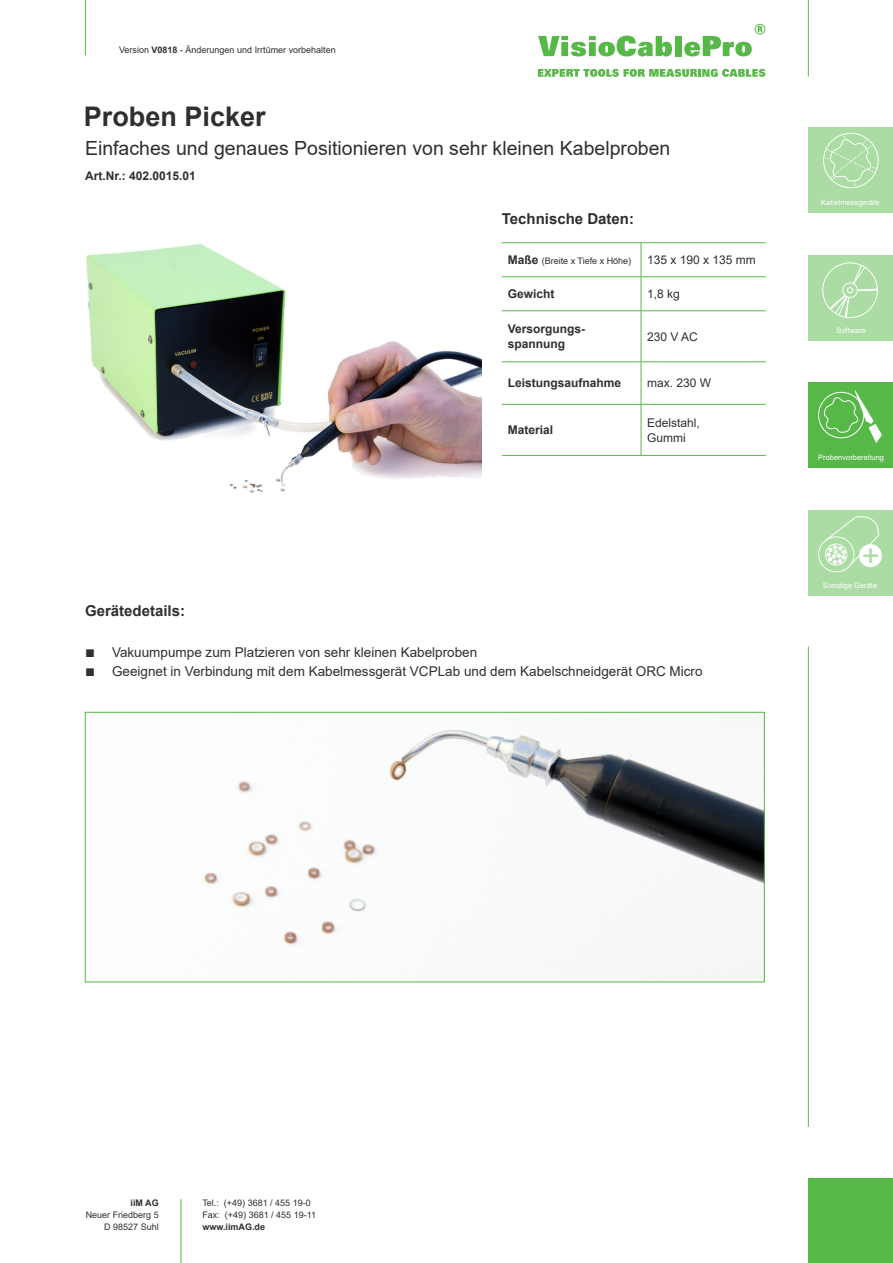
<style>
.page{position:relative;width:893px;height:1263px;background:#fff}
.page>*{position:absolute;margin:0;border:0;box-sizing:border-box;transform-origin:0 0}
.Produktüberschrift{font:700 27px "Arial";color:#2f2f32}
.t1{font:19.5px "Arial";color:#2f2f32}
.Überschrift_Stichpun{font:700 15px "Arial";color:#2f2f32}
.t2{font:13.5px "Arial";color:#2f2f32}
.t3{font:700 12px "Arial";color:#2f2f32}
.t4{font:12px "Arial";color:#2f2f32}
.t5{font:9px/12px "Arial";color:#2f2f32;text-align:right}
.t6{font:700 9px "Arial";color:#2f2f32}
.t7{font:7.5px "Arial";color:#fff}
.s1{font-weight:700}
.s2{font-weight:700;font-size:12px}
.s3{font-size:16.5px}
</style>
<div class="page">
<div style="left:808px;top:128px;width:85px;height:85px;background:#aadca3"></div>
<hr style="left:85px;top:0;width:1px;height:55px;background:#56b947">
<hr style="left:808px;top:0;width:1px;height:77px;background:#56b947">
<div style="left:808px;top:255px;width:85px;height:85px;background:#aadca3"></div>
<div style="left:808px;top:383px;width:85px;height:85px;background:#56b947"></div>
<div style="left:808px;top:510px;width:85px;height:85px;background:#aadca3"></div>
<svg style="left:538px;top:36px;width:134px;height:20px"></svg>
<div style="left:675px;top:36px;width:7px;height:20px;background:#56b947"></div>
<svg style="left:684px;top:24px;width:81px;height:32px"></svg>
<svg style="left:538px;top:69px;width:227px;height:8px"></svg>
<hr style="left:808px;top:646px;width:1px;height:481px;background:#56b947">
<svg style="left:824px;top:134px;width:53px;height:54px"></svg>
<svg style="left:829px;top:264px;width:49px;height:54px"></svg>
<svg style="left:823px;top:390px;width:59px;height:53px"></svg>
<svg style="left:818px;top:516px;width:64px;height:56px"></svg>
<div style="left:808px;top:1178px;width:85px;height:85px;background:#56b947"></div>
<hr style="left:181px;top:1199px;width:1px;height:64px;background:#56b947">
<img style="left:86px;top:244px;width:396px;height:249px">
<img style="left:203px;top:730px;width:560px;height:250px">
<div style="left:85px;top:712px;width:680px;height:270px;border:1px solid #56b947"></div>
<hr style="left:502px;top:242px;width:139px;height:1px;background:#56b947">
<hr style="left:641px;top:242px;width:125px;height:1px;background:#56b947">
<hr style="left:641px;top:243px;width:1px;height:33px;background:#56b947">
<hr style="left:502px;top:276px;width:139px;height:1px;background:#56b947">
<hr style="left:641px;top:276px;width:125px;height:1px;background:#56b947">
<hr style="left:641px;top:277px;width:1px;height:33px;background:#56b947">
<hr style="left:502px;top:310px;width:139px;height:1px;background:#56b947">
<hr style="left:641px;top:310px;width:125px;height:1px;background:#56b947">
<hr style="left:641px;top:311px;width:1px;height:50px;background:#56b947">
<hr style="left:502px;top:361px;width:139px;height:1px;background:#56b947">
<hr style="left:641px;top:361px;width:125px;height:1px;background:#56b947">
<hr style="left:641px;top:362px;width:1px;height:42px;background:#56b947">
<hr style="left:502px;top:404px;width:139px;height:1px;background:#56b947">
<hr style="left:641px;top:404px;width:125px;height:1px;background:#56b947">
<hr style="left:641px;top:405px;width:1px;height:50px;background:#56b947">
<hr style="left:502px;top:455px;width:139px;height:1px;background:#56b947">
<hr style="left:641px;top:455px;width:125px;height:1px;background:#56b947">
<p class="t5" style="left:119px;top:44px;width:218px">Version <span class="s1">V0818</span> - Änderungen und Irrtümer vorbehalten</p>
<p class="Produktüberschrift" style="left:84px;top:97px;width:183px">Proben Picker</p>
<p class="t1" style="left:85px;top:134px;width:587px">Einfaches und genaues Positionieren von sehr kleinen Kabelproben</p>
<p class="t3" style="left:85px;top:167px;width:112px">Art.Nr.: 402.0015.01</p>
<p class="Überschrift_Stichpun" style="left:502px;top:208px;width:134px">Technische Daten:</p>
<p class="t5" style="left:508px;top:255px;width:125px"><span class="s2">Maße</span> (Breite x Tiefe x Höhe)</p>
<p class="t4" style="left:647px;top:252px;width:110px">135 x 190 x 135 mm</p>
<p class="t3" style="left:508px;top:285px;width:48px">Gewicht</p>
<p class="t4" style="left:647px;top:286px;width:34px">1,8 kg</p>
<p class="t3" style="left:508px;top:321px;width:79px">Versorgungs-</p>
<p class="t3" style="left:508px;top:335px;width:59px">spannung</p>
<p class="t4" style="left:647px;top:328px;width:52px">230 V AC</p>
<p class="t3" style="left:508px;top:375px;width:115px">Leistungsaufnahme</p>
<p class="t4" style="left:647px;top:375px;width:66px">max. 230 W</p>
<p class="t3" style="left:508px;top:422px;width:47px">Material</p>
<p class="t4" style="left:647px;top:414px;width:54px">Edelstahl,</p>
<p class="t4" style="left:647px;top:429px;width:40px">Gummi</p>
<p class="Überschrift_Stichpun" style="left:85px;top:601px;width:102px">Gerätedetails:</p>
<p class="t2" style="left:85px;top:643px;width:394px"><span class="s3">■</span> Vakuumpumpe zum Platzieren von sehr kleinen Kabelproben</p>
<p class="t2" style="left:85px;top:662px;width:619px"><span class="s3">■</span> Geeignet in Verbindung mit dem Kabelmessgerät VCPLab und dem Kabelschneidgerät ORC Micro</p>
<p class="t7" style="left:821px;top:198px;width:60px">Kabelmessgeräte</p>
<p class="t7" style="left:836px;top:325px;width:31px">Software</p>
<p class="t7" style="left:818px;top:452px;width:67px">Probenvorbereitung</p>
<p class="t7" style="left:823px;top:580px;width:56px">Sonstige Geräte</p>
<p class="t6" style="left:131px;top:1197px;width:30px">iiM AG</p>
<p class="t5" style="left:86px;top:1209px;width:75px">Neuer Friedberg 5<br>D 98527 Suhl</p>
<p class="t5" style="left:202px;top:1197px;width:115px;text-align:left">Tel.: (+49) 3681 / 455 19-0<br>Fax: (+49) 3681 / 455 19-11</p>
<p class="t6" style="left:202px;top:1221px;width:64px">www.iimAG.de</p>
</div>
